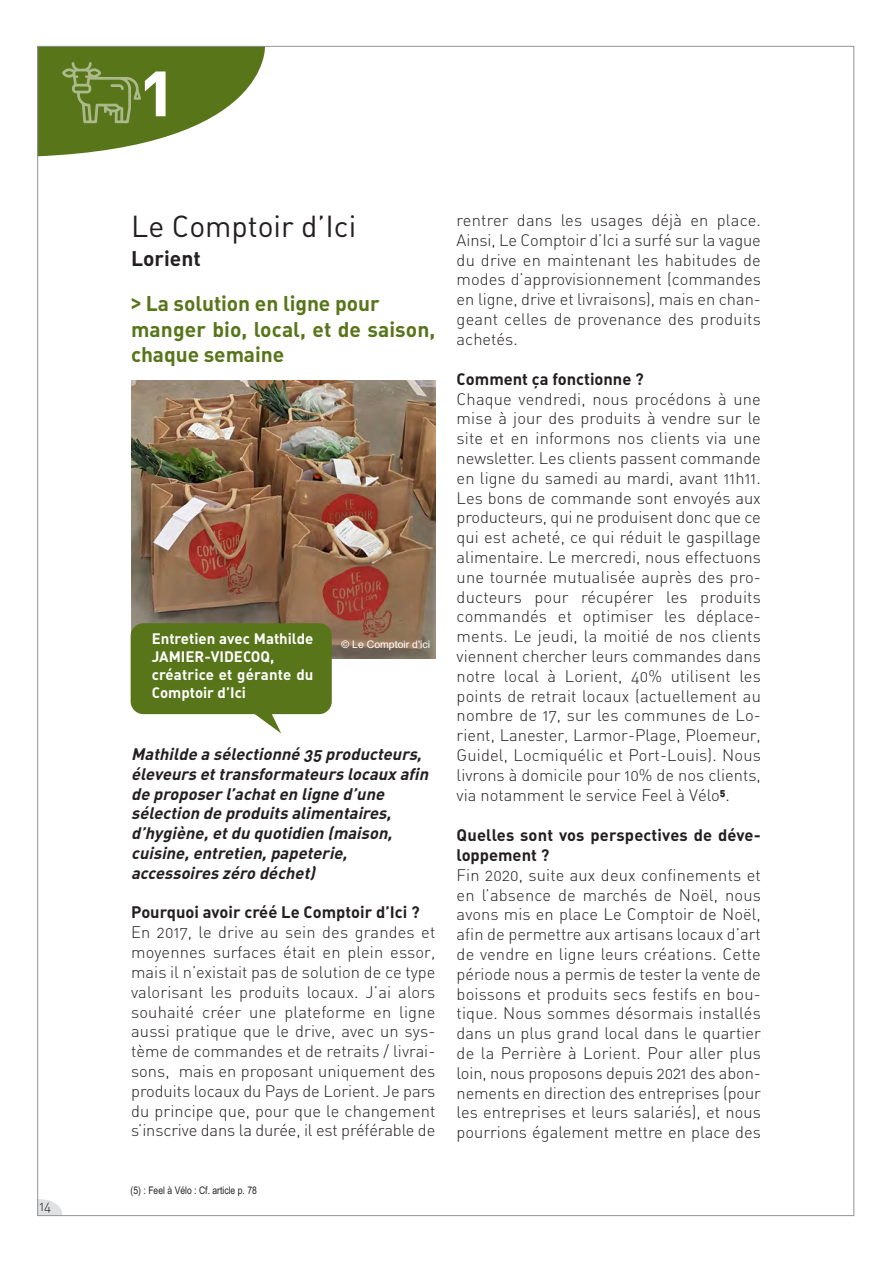
<style>
.page{position:relative;width:893px;height:1263px;background:#fff}
.page>*{position:absolute;margin:0;border:0;box-sizing:border-box;transform-origin:0 0}
.t1{font:75px "DIN Bold Alternate";color:#fff}
.t2{font:30px "DIN Regular Alternate";color:#231f20}
.t3{font:21px/45px "DIN Bold Alternate";letter-spacing:-.005em;color:#587519}
.t4{font:16.5px/19.8px "DIN Light Alternate";color:#231f20;text-align:justify}
.t5{font:italic 16.5px/19.8px "DIN Bold Alternate";color:#231f20}
.t6{font:16.5px/19.8px "DIN Bold Alternate";color:#231f20}
.t7{font:15px/18px "DIN Bold Alternate";color:#fff}
.t8{font:13.5px "DIN Light Alternate";color:#231f20}
.t9{font:10.5px "Arial Narrow";color:#231f20}
.t10{font:10.5px "Arial";color:#fff}
.s1{color:#231f20}
.s2{font-family:"Arial Narrow";font-weight:700}
</style>
<div class="page">
<svg style="left:39px;top:1199px;width:23px;height:15px"></svg>
<img style="left:132px;top:380px;width:303px;height:278px">
<div style="left:131px;top:623px;width:201px;height:91px;background:#587519;border-radius:13px"></div>
<svg style="left:246px;top:714px;width:35px;height:19px"></svg>
<svg style="left:39px;top:48px;width:226px;height:108px"></svg>
<p class="t8" style="left:40px;top:1201px;width:13px">14</p>
<h1 class="t1" style="left:141px;top:63px;width:34px">1</h1>
<h2 class="t2" style="left:131px;top:216px;width:227px">Le Comptoir d’Ici</h2>
<p class="t3" style="left:131px;top:238px;width:250px"><span class="s1">Lorient<br></span><span class="s2">&gt;</span> La solution en ligne pour</p>
<p class="t3" style="left:131px;top:319px;width:306px;line-height:25.2px">manger bio, local, et de saison, chaque semaine</p>
<p class="t7" style="left:152px;top:632px;width:163px">Entretien avec Mathilde<br>JAMIER-VIDECOQ, créatrice et gérante du<br>Comptoir d’Ici</p>
<p class="t10" style="left:341px;top:641px;width:90px">© Le Comptoir d'ici</p>
<p class="t5" style="left:131px;top:746px;width:302px">Mathilde a sélectionné 35 producteurs, éleveurs ettransformateurs locaux afin de proposer l’achaten ligne d’une sélection de produits alimentaires, d’hygiène,etdu quotidien (maison, cuisine,entretien,papeterie, accessoires zéro déchet)</p>
<p class="t6" style="left:131px;top:904px;width:290px">Pourquoi avoir créé Le Comptoir d’Ici ?</p>
<p class="t4" style="left:131px;top:924px;width:306px">En 2017, le drive au sein des grandes et moyennes surfaces était en plein essor, mais il n’existait pas de solution de ce type valorisant les produits locaux. J’ai alors souhaité créer une plateforme en ligne aussi pratique que le drive, avec un sys&shy;tème de commandes et de retraits / livrai&shy;sons, mais en proposant uniquement des produits locaux du Pays de Lorient. Je pars du principe que, pour que le changement s’inscrive dans la durée, il est préférable de</p>
<p class="t9" style="left:131px;top:1186px;width:128px">(5) : Feel à Vélo : Cf. article p. 78</p>
<p class="t4" style="left:457px;top:212px;width:306px">rentrer dans les usages déjà en place.<br>Ainsi, Le Comptoir d’Ici a surfé sur la vague du drive en maintenant les habitudes de modes d’approvisionnement (commandes en ligne, drive et livraisons), mais en chan&shy;geant celles de provenance des produits achetés.</p>
<p class="t6" style="left:457px;top:371px;width:189px">Comment ça fonctionne ?</p>
<p class="t4" style="left:457px;top:391px;width:306px">Chaque vendredi, nous procédons à une mise à jour des produits à vendre sur le site et en informons nos clients via une newsletter. Les clients passent commande en ligne du samedi au mardi, avant 11h11.<br>Les bons de commande sont envoyés aux producteurs, qui ne produisent donc que ce qui est acheté, ce qui réduit le gaspillage alimentaire. Le mercredi, nous effectuons une tournée mutualisée auprès des pro&shy;ducteurs pour récupérer les produits commandés et optimiser les déplace&shy;ments. Le jeudi, la moitié de nos clients viennent chercher leurs commandes dans notre local à Lorient, 40% utilisent les points de retrait locaux (actuellement au nombre de 17, sur les communes de Lo&shy;rient, Lanester, Larmor-Plage, Ploemeur, Guidel, Locmiquélic et Port-Louis). Nous livrons à domicile pour 10% de nos clients, via notamment le service Feel à Vélo<sup>5</sup>.</p>
<p class="t6" style="left:457px;top:827px;width:306px">Quelles sont vos perspectives de déve&shy;loppement ?</p>
<p class="t4" style="left:457px;top:867px;width:306px">Fin 2020, suite aux deux confinements et en l’absence de marchés de Noël, nous avons mis en place Le Comptoir de Noël, afin de permettre aux artisans locaux d’art de vendre en ligne leurs créations. Cette période nous a permis de tester la vente de boissons et produits secs festifs en bou&shy;tique. Nous sommes désormais installés dans un plus grand local dans le quartier de la Perrière à Lorient. Pour aller plus loin, nous proposons depuis 2021 des abon&shy;nements en direction des entreprises (pour les entreprises et leurs salariés), et nous pourrions également mettre en place des</p>
</div>
